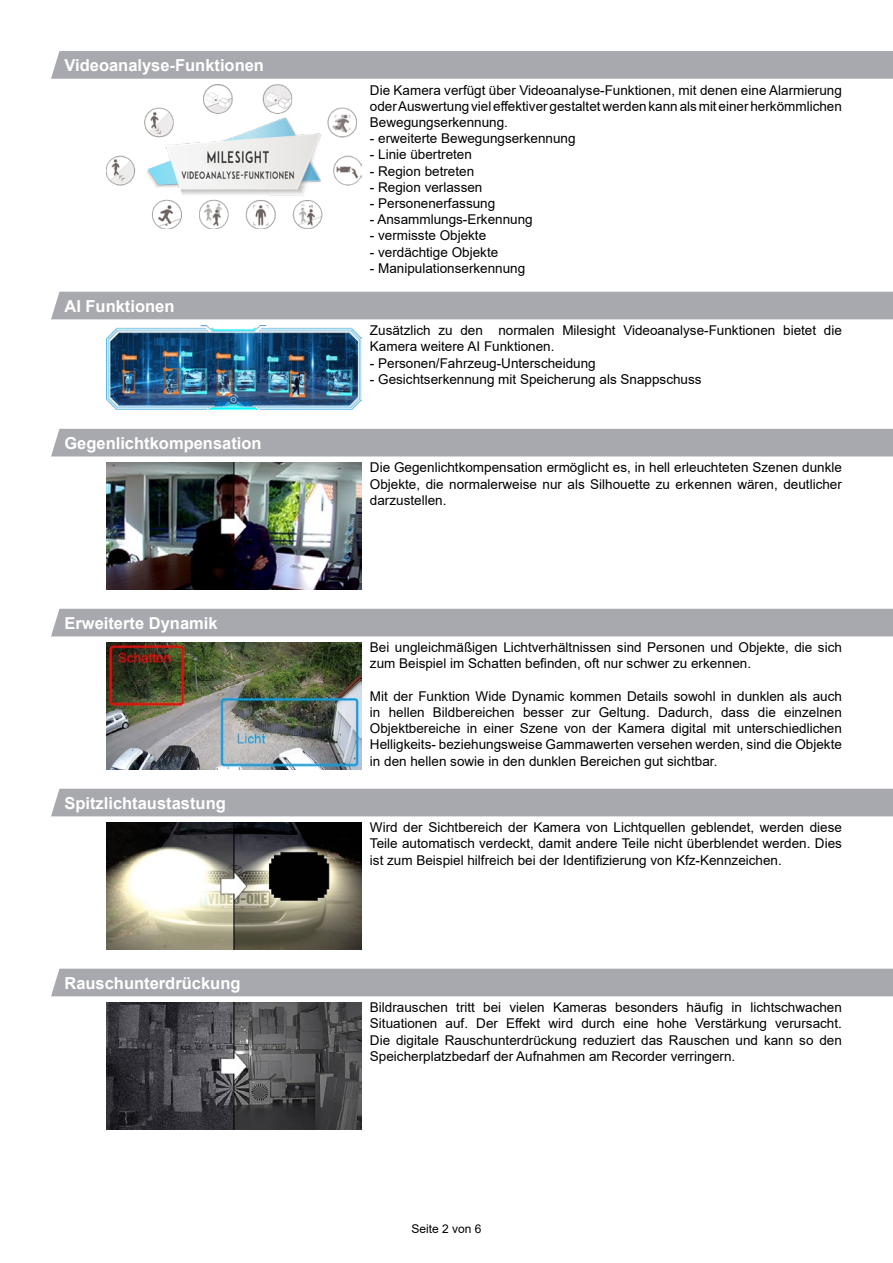
<style>
.page{position:relative;width:893px;height:1263px;background:#fff}
.page>*{position:absolute;margin:0;border:0;box-sizing:border-box;transform-origin:0 0}
.t1{font:700 16.5px "Arial";color:#fff}
.t2{font:13.5px/16.2px "Arial";color:#000;text-align:justify}
.t3{font:12px "Arial";color:#000}
</style>
<div class="page">
<div style="left:51px;top:51px;width:842px;height:28px;background:#a8a9af"></div>
<img style="left:106px;top:85px;width:255px;height:143px">
<div style="left:51px;top:292px;width:842px;height:27px;background:#a8a9af"></div>
<img style="left:106px;top:325px;width:255px;height:85px">
<div style="left:51px;top:429px;width:842px;height:27px;background:#a8a9af"></div>
<img style="left:106px;top:462px;width:255px;height:128px">
<div style="left:51px;top:609px;width:842px;height:27px;background:#a8a9af"></div>
<img style="left:106px;top:642px;width:255px;height:128px">
<div style="left:51px;top:789px;width:842px;height:27px;background:#a8a9af"></div>
<img style="left:106px;top:822px;width:255px;height:128px">
<div style="left:51px;top:969px;width:842px;height:27px;background:#a8a9af"></div>
<img style="left:106px;top:1002px;width:255px;height:128px">
<p class="t1" style="left:64px;top:54px;width:201px">Videoanalyse-Funktionen</p>
<p class="t1" style="left:64px;top:294px;width:112px">AI Funktionen</p>
<p class="t1" style="left:64px;top:432px;width:199px">Gegenlichtkompensation</p>
<p class="t1" style="left:64px;top:611px;width:155px">Erweiterte Dynamik</p>
<p class="t1" style="left:64px;top:791px;width:163px">Spitzlichtaustastung</p>
<p class="t1" style="left:64px;top:971px;width:178px">Rauschunterdrückung</p>
<p class="t2" style="left:370px;top:82px;width:473px">Die Kamera verfügt über Videoanalyse-Funktionen, mit denen eine Alarmierung oder Auswertung viel effektiver gestaltet werden kann als mit einer herkömmlichen Bewegungserkennung.</p>
<p class="t2" style="left:370px;top:130px;width:207px">- erweiterte Bewegungserkennung</p>
<p class="t2" style="left:370px;top:146px;width:104px">- Linie übertreten</p>
<p class="t2" style="left:370px;top:163px;width:106px">- Region betreten</p>
<p class="t2" style="left:370px;top:179px;width:114px">- Region verlassen</p>
<p class="t2" style="left:370px;top:195px;width:127px">- Personenerfassung</p>
<p class="t2" style="left:370px;top:211px;width:164px">- Ansammlungs-Erkennung</p>
<p class="t2" style="left:370px;top:227px;width:118px">- vermisste Objekte</p>
<p class="t2" style="left:370px;top:244px;width:130px">- verdächtige Objekte</p>
<p class="t2" style="left:370px;top:260px;width:157px">- Manipulationserkennung</p>
<p class="t2" style="left:370px;top:322px;width:473px">Zusätzlich zu den normalen Milesight Videoanalyse-Funktionen bietet die<br>Kamera weitere AI Funktionen.</p>
<p class="t2" style="left:370px;top:355px;width:227px">- Personen/Fahrzeug-Unterscheidung</p>
<p class="t2" style="left:370px;top:371px;width:333px">- Gesichtserkennung mit Speicherung als Snappschuss</p>
<p class="t2" style="left:370px;top:459px;width:473px">Die Gegenlichtkompensation ermöglicht es, in hell erleuchteten Szenen dunkle Objekte, die normalerweise nur als Silhouette zu erkennen wären, deutlicher darzustellen.</p>
<p class="t2" style="left:370px;top:639px;width:473px">Bei ungleichmäßigen Lichtverhältnissen sind Personen und Objekte, die sich zum Beispiel im Schatten befinden, oft nur schwer zu erkennen.</p>
<p class="t2" style="left:370px;top:688px;width:473px">Mit der Funktion Wide Dynamic kommen Details sowohl in dunklen als auch in hellen Bildbereichen besser zur Geltung. Dadurch, dass die einzelnen Objektbereiche in einer Szene von der Kamera digital mit unterschiedlichen Helligkeits- beziehungsweise Gammawerten versehen werden, sind die Objekte in den hellen sowie in den dunklen Bereichen gut sichtbar.</p>
<p class="t2" style="left:370px;top:819px;width:473px">Wird der Sichtbereich der Kamera von Lichtquellen geblendet, werden diese Teile automatisch verdeckt, damit andere Teile nicht überblendet werden. Dies ist zum Beispiel hilfreich bei der Identifizierung von Kfz-Kennzeichen.</p>
<p class="t2" style="left:370px;top:999px;width:473px">Bildrauschen tritt bei vielen Kameras besonders häufig in lichtschwachen Situationen auf. Der Effekt wird durch eine hohe Verstärkung verursacht.<br>Die digitale Rauschunterdrückung reduziert das Rauschen und kann so den Speicherplatzbedarf der Aufnahmen am Recorder verringern.</p>
<p class="t3" style="left:411px;top:1220px;width:72px">Seite 2 von 6</p>
</div>
